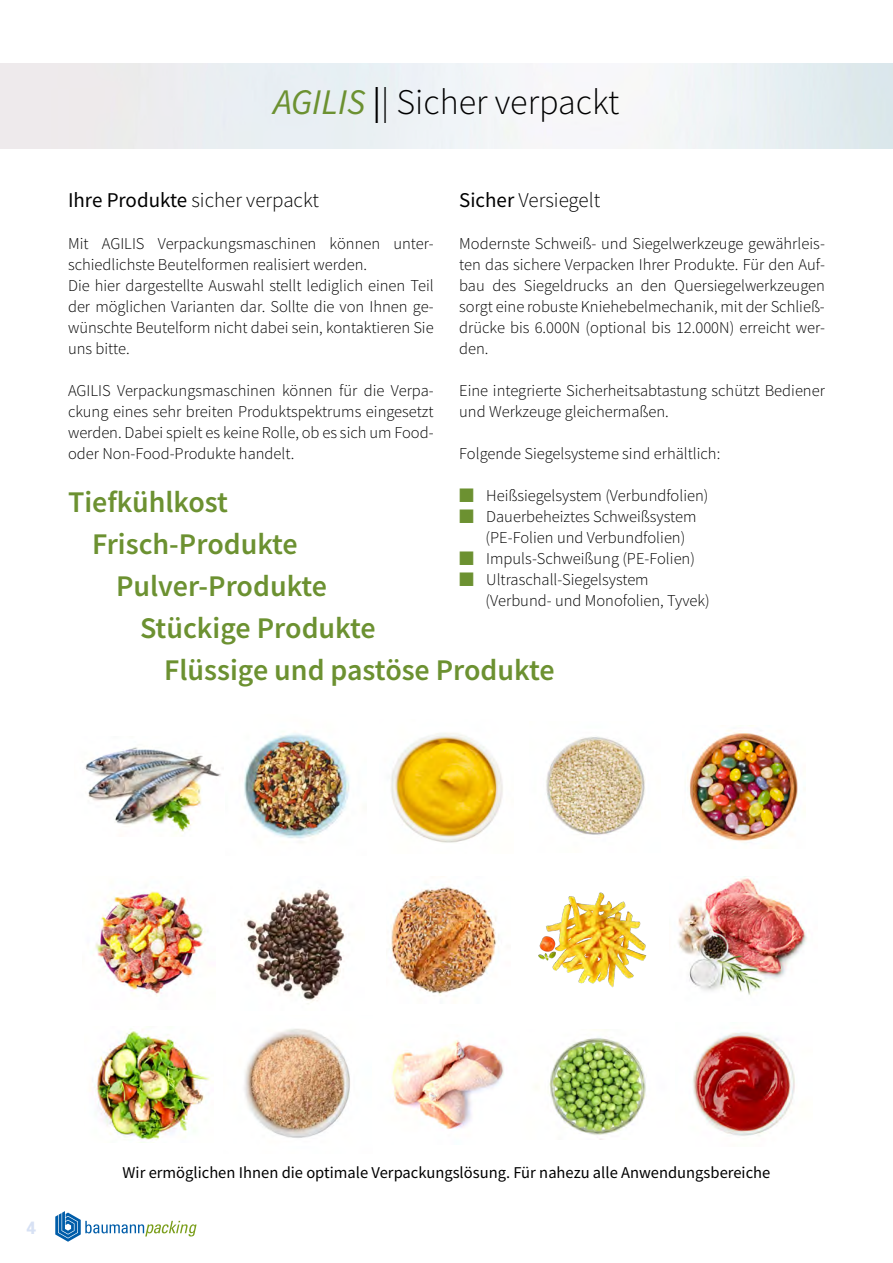
<style>
.page{position:relative;width:893px;height:1263px;background:#fff}
.page>*{position:absolute;margin:0;border:0;box-sizing:border-box;transform-origin:0 0}
.t1{font:300 36px "Source Sans Pro";color:#000}
.t2{font:600 30px "Source Sans Pro";color:#6c9131}
.t3{font:300 21px "Source Sans Pro";color:#000}
.t4{font:700 18px "Univers 65";color:#d7e1f4}
.t5{font:300 16.5px/21px "Source Sans Pro";color:#000}
.t6{font:16.5px "Source Sans Pro";color:#000}
.s1{font-weight:400;font-style:italic;color:#6c9131}
.s2{font-weight:400}
.s3{color:#6c9131}
</style>
<div class="page">
<svg style="left:55px;top:1211px;width:142px;height:31px"></svg>
<img style="left:85px;top:747px;width:136px;height:89px">
<img style="left:244px;top:733px;width:106px;height:106px">
<img style="left:391px;top:733px;width:112px;height:110px">
<img style="left:546px;top:737px;width:99px;height:98px">
<img style="left:685px;top:725px;width:113px;height:117px">
<img style="left:95px;top:891px;width:111px;height:105px">
<img style="left:244px;top:889px;width:101px;height:115px">
<img style="left:390px;top:884px;width:107px;height:112px">
<img style="left:538px;top:892px;width:109px;height:96px">
<img style="left:95px;top:1028px;width:115px;height:113px">
<img style="left:244px;top:1029px;width:106px;height:109px">
<img style="left:391px;top:1040px;width:113px;height:89px">
<img style="left:535px;top:1029px;width:111px;height:111px">
<img style="left:678px;top:877px;width:129px;height:118px">
<img style="left:693px;top:1032px;width:102px;height:104px">
<h1 class="t1" style="left:273px;top:80px;width:347px"><span class="s1">AGILIS</span> <span class="s2">|</span>| Sicher verpackt</h1>
<p class="t3" style="left:68px;top:187px;width:253px"><span class="s2">Ihre Produkte</span> sicher verpackt</p>
<p class="t5" style="left:68px;top:233px;width:367px">Mit AGILIS Verpackungsmaschinen können unter&shy;schiedlichste Beutelformen realisiert werden.<br>Die hier dargestellte Auswahl stellt lediglich einen Teil der möglichen Varianten dar. Sollte die von Ihnen ge&shy;wünschte Beutelform nicht dabei sein, kontaktieren Sie uns bitte.</p>
<p class="t5" style="left:68px;top:380px;width:367px;text-align:justify">AGILIS Verpackungsmaschinen können für die Verpa&shy;ckung eines sehr breiten Produktspektrums eingesetzt werden. Dabei spielt es keine Rolle, ob es sich um Food&shy;oder Non-Food-Produkte handelt.</p>
<h2 class="t2" style="left:68px;top:482px;width:162px">Tiefkühlkost</h2>
<h2 class="t2" style="left:92px;top:524px;width:207px">Frisch-Produkte</h2>
<h2 class="t2" style="left:116px;top:566px;width:213px">Pulver-Produkte</h2>
<h2 class="t2" style="left:140px;top:608px;width:237px">Stückige Produkte</h2>
<h2 class="t2" style="left:164px;top:650px;width:392px">Flüssige und pastöse Produkte</h2>
<p class="t3" style="left:459px;top:187px;width:143px"><span class="s2">Sicher</span> Versiegelt</p>
<p class="t5" style="left:459px;top:233px;width:367px;text-align:justify">Modernste Schweiß- und Siegelwerkzeuge gewährleis&shy;ten das sichere Verpacken Ihrer Produkte. Für den Auf&shy;bau des Siegeldrucks an den Quersiegelwerkzeugen sorgt eine robuste Kniehebelmechanik, mit der Schließ&shy;drücke bis 6.000N (optional bis 12.000N) erreicht wer&shy;den.</p>
<p class="t5" style="left:459px;top:380px;width:367px">Eine integrierte Sicherheitsabtastung schützt Bediener und Werkzeuge gleichermaßen.</p>
<p class="t5" style="left:459px;top:443px;width:263px">Folgende Siegelsysteme sind erhältlich:</p>
<p class="t5" style="left:459px;top:485px;width:251px"><span class="s3">■</span> Heißsiegelsystem (Verbundfolien)</p>
<p class="t5" style="left:486px;top:506px;width:212px;text-indent:-26px"><span class="s3">■</span> Dauerbeheiztes Schweißsystem (PE-Folien und Verbundfolien)</p>
<p class="t5" style="left:459px;top:548px;width:237px"><span class="s3">■</span> Impuls-Schweißung (PE-Folien)</p>
<p class="t5" style="left:486px;top:569px;width:226px;text-indent:-26px"><span class="s3">■</span> Ultraschall-Siegelsystem (Verbund- und Monofolien, Tyvek)</p>
<p class="t4" style="left:26px;top:1216px;width:12px">4</p>
<p class="t6" style="left:123px;top:1161px;width:649px">Wir ermöglichen Ihnen die optimale Verpackungslösung. Für nahezu alle Anwendungsbereiche</p>
</div>
